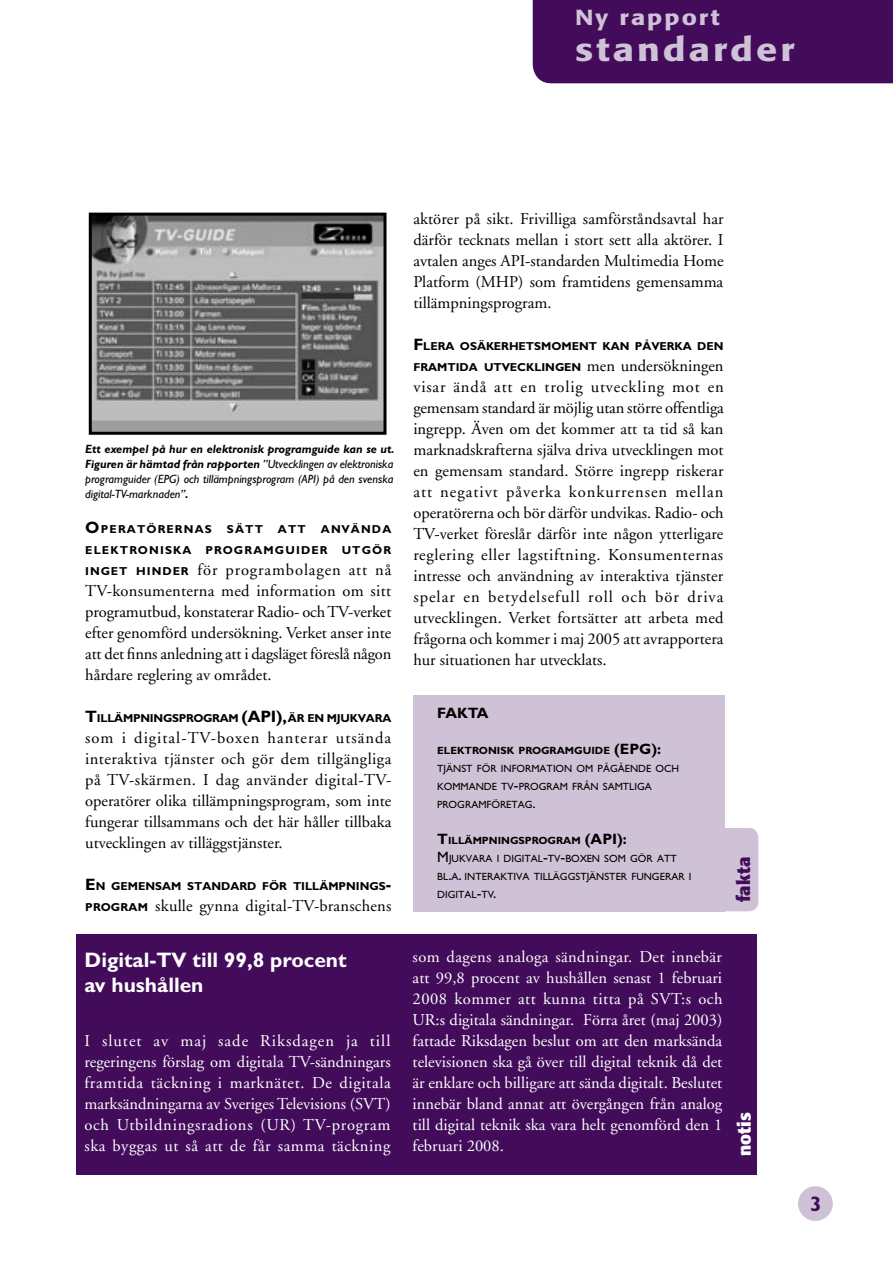
<style>
.page{position:relative;width:893px;height:1263px;background:#fff}
.page>*{position:absolute;margin:0;border:0;box-sizing:border-box;transform-origin:0 0}
.t1{font:500 32.4px "Formata";letter-spacing:.08em;color:#d0c2d6;scale:1.17 1}
.t2{font:500 21.6px "Formata";letter-spacing:.08em;color:#d0c2d6;scale:1.17 1}
.rubriker_små{font:700 21px/25.5px "Gill Sans";color:#fff}
.brödtext_m_indrag{font:700 21px "Gill Sans";color:#420c5a}
.t3{font:700 18px "Formata";color:#420c5a}
.t4{font:700 18px "Formata";color:#fff}
.Brödtext_inlaga{font:16.5px/21px "Adobe Garamond";color:#000;text-align:justify}
.rubriker_små-2{font:16.5px/21px "Adobe Garamond";letter-spacing:.015em;color:#fff;text-align:justify}
.sista_ruta_1{font:700 15px "Gill Sans";letter-spacing:-.03em;color:#000}
.bildtext{font:italic 12px/15px "Gill Sans";color:#000;text-align:justify}
.Brödtext_inlaga-2{font:700 11.55px/21px "Gill Sans";color:#000}
.Brödtext_inlaga-3{font:700 11.55px/21px "Gill Sans";letter-spacing:.1em;color:#000;text-align:right}
.Brödtext_inlaga-4{font:700 11.55px "Gill Sans";letter-spacing:-.02em;color:#000}
.sista_ruta_1-2{font:10.5px/18px "Gill Sans";color:#000}
.s1{font-weight:700}
.s2{font-size:16.5px}
.s3{font-family:"Gill Sans";font-weight:700;font-size:11.55px}
.s4{font-family:"Adobe Garamond";font-weight:400;font-size:16.5px}
.s5{font-weight:700;font-size:15px}
.s6{font-size:15px}
</style>
<div class="page">
<div style="left:798px;top:1186px;width:35px;height:35px;background:#d0c2d6;border-radius:50%"></div>
<div style="left:532px;top:0;width:361px;height:83px;background:#420c5a"></div>
<div style="left:414px;top:695px;width:311px;height:216px;background:#d0c2d6"></div>
<div style="left:725px;top:828px;width:33px;height:83px;background:#d0c2d6"></div>
<div style="left:76px;top:934px;width:680px;height:240px;background:#420c5a"></div>
<img style="left:93px;top:217px;width:289px;height:214px">
<div style="left:89px;top:213px;width:297px;height:222px;border:3px solid #000"></div>
<p class="t2" style="left:575px;top:4px;width:125px">Ny rapport</p>
<p class="t1" style="left:575px;top:29px;width:189px">standarder</p>
<p class="bildtext" style="left:85px;top:441px;width:311px"><span class="s1">Ett exempel på hur en elektronisk programguide kan se ut.<br>Figuren är hämtad från rapporten</span> ”Utvecklingen av elektroniska programguider (EPG) och tillämpningsprogram (API) på den svenska digital-TV-marknaden”<span class="s1">.</span></p>
<p class="Brödtext_inlaga-3" style="left:85px;top:518px;width:128px"><span class="s2">O</span>PERATÖRERNAS</p>
<p class="Brödtext_inlaga-2" style="left:227px;top:518px;width:38px">SÄTT</p>
<p class="Brödtext_inlaga-2" style="left:278px;top:518px;width:29px">ATT</p>
<p class="Brödtext_inlaga-3" style="left:85px;top:518px;width:308px">ANVÄNDA<br>ELEKTRONISKA PROGRAMGUIDER UTGÖR</p>
<p class="Brödtext_inlaga" style="left:85px;top:559px;width:308px"><span class="s3">INGET HINDER</span> för programbolagen att nå TV-konsumenterna med information om sitt programutbud, konstaterar Radio- och TV-verket efter genomförd undersökning. Verket anser inte att det finns anledning att i dagsläget föreslå någon hårdare reglering av området.</p>
<p class="Brödtext_inlaga-4" style="left:85px;top:711px;width:308px"><span class="s2">T</span>ILLÄMPNINGSPROGRAM <span class="s2">(API),</span> ÄR EN MJUKVARA</p>
<p class="Brödtext_inlaga" style="left:85px;top:728px;width:308px">som i digital-TV-boxen hanterar utsända interaktiva tjänster och gör dem tillgängliga på TV-skärmen. I dag använder digital-TV&shy;operatörer olika tillämpningsprogram, som inte fungerar tillsammans och det här håller tillbaka utvecklingen av tilläggstjänster.</p>
<p class="Brödtext_inlaga-2" style="left:85px;top:876px;width:308px"><span class="s2">E</span>N GEMENSAM STANDARD FÖR TILLÄMPNINGS<span class="s2">-</span></p>
<p class="Brödtext_inlaga" style="left:85px;top:896px;width:308px"><span class="s3">PROGRAM</span> skulle gynna digital-TV-branschens</p>
<p class="rubriker_små" style="left:85px;top:947px;width:264px">Digital-TV till 99,8 procent av hushållen</p>
<p class="rubriker_små-2" style="left:85px;top:1030px;width:308px">I slutet av maj sade Riksdagen ja till regeringens förslag om digitala TV-sändningars framtida täckning i marknätet. De digitala marksändningarna av Sveriges Televisions (SVT) och Utbildningsradions (UR) TV-program ska byggas ut så att de får samma täckning</p>
<p class="Brödtext_inlaga" style="left:413px;top:208px;width:312px">aktörer på sikt. Frivilliga samförståndsavtal har därför tecknats mellan i stort sett alla aktörer. I avtalen anges API-standarden Multimedia Home Platform (MHP) som framtidens gemensamma tillämpningsprogram.</p>
<p class="Brödtext_inlaga-2" style="left:413px;top:335px;width:312px"><span class="s2">F</span>LERA OSÄKERHETSMOMENT KAN PÅVERKA DEN<br>FRAMTIDA UTVECKLINGEN <span class="s4">men undersökningen</span></p>
<p class="Brödtext_inlaga" style="left:413px;top:377px;width:312px">visar ändå att en trolig utveckling mot en gemensam standard är möjlig utan större offentliga ingrepp. Även om det kommer att ta tid så kan marknadskrafterna själva driva utvecklingen mot en gemensam standard. Större ingrepp riskerar att negativt påverka konkurrensen mellan operatörerna och bör därför undvikas. Radio- och TV-verket föreslår därför inte någon ytterligare reglering eller lagstiftning. Konsumenternas intresse och användning av interaktiva tjänster spelar en betydelsefull roll och bör driva utvecklingen. Verket fortsätter att arbeta med frågorna och kommer i maj 2005 att avrapportera hur situationen har utvecklats.</p>
<p class="sista_ruta_1" style="left:437px;top:704px;width:53px">FAKTA</p>
<p class="sista_ruta_1-2" style="left:437px;top:741px;width:243px"><span class="s1">ELEKTRONISK PROGRAMGUIDE</span> <span class="s5">(EPG):<br></span>TJÄNST FÖR INFORMATION OM PÅGÅENDE OCH<br>KOMMANDE TV<span class="s6">-</span>PROGRAM FRÅN SAMTLIGA<br>PROGRAMFÖRETAG<span class="s6">.</span></p>
<p class="sista_ruta_1-2" style="left:437px;top:831px;width:256px"><span class="s5">T</span><span class="s1">ILLÄMPNINGSPROGRAM</span> <span class="s5">(API):<br></span><span class="s6">M</span>JUKVARA I DIGITAL<span class="s6">-</span>TV<span class="s6">-</span>BOXEN SOM GÖR ATT<br>BL<span class="s6">.</span>A<span class="s6">.</span> INTERAKTIVA TILLÄGGSTJÄNSTER FUNGERAR I<br>DIGITAL<span class="s6">-</span>TV<span class="s6">.</span></p>
<p class="t3" style="left:732px;top:902px;width:47px;rotate:-90deg">fakta</p>
<p class="rubriker_små-2" style="left:413px;top:947px;width:311px">som dagens analoga sändningar. Det innebär att 99,8 procent av hushållen senast 1 februari 2008 kommer att kunna titta på SVT:s och UR:s digitala sändningar. Förra året (maj 2003) fattade Riksdagen beslut om att den marksända televisionen ska gå över till digital teknik då det är enklare och billigare att sända digitalt. Beslutet innebär bland annat att övergången från analog till digital teknik ska vara helt genomförd den 1 februari 2008.</p>
<p class="t4" style="left:733px;top:1156px;width:45px;rotate:-90deg">notis</p>
<p class="brödtext_m_indrag" style="left:810px;top:1191px;width:13px">3</p>
</div>
